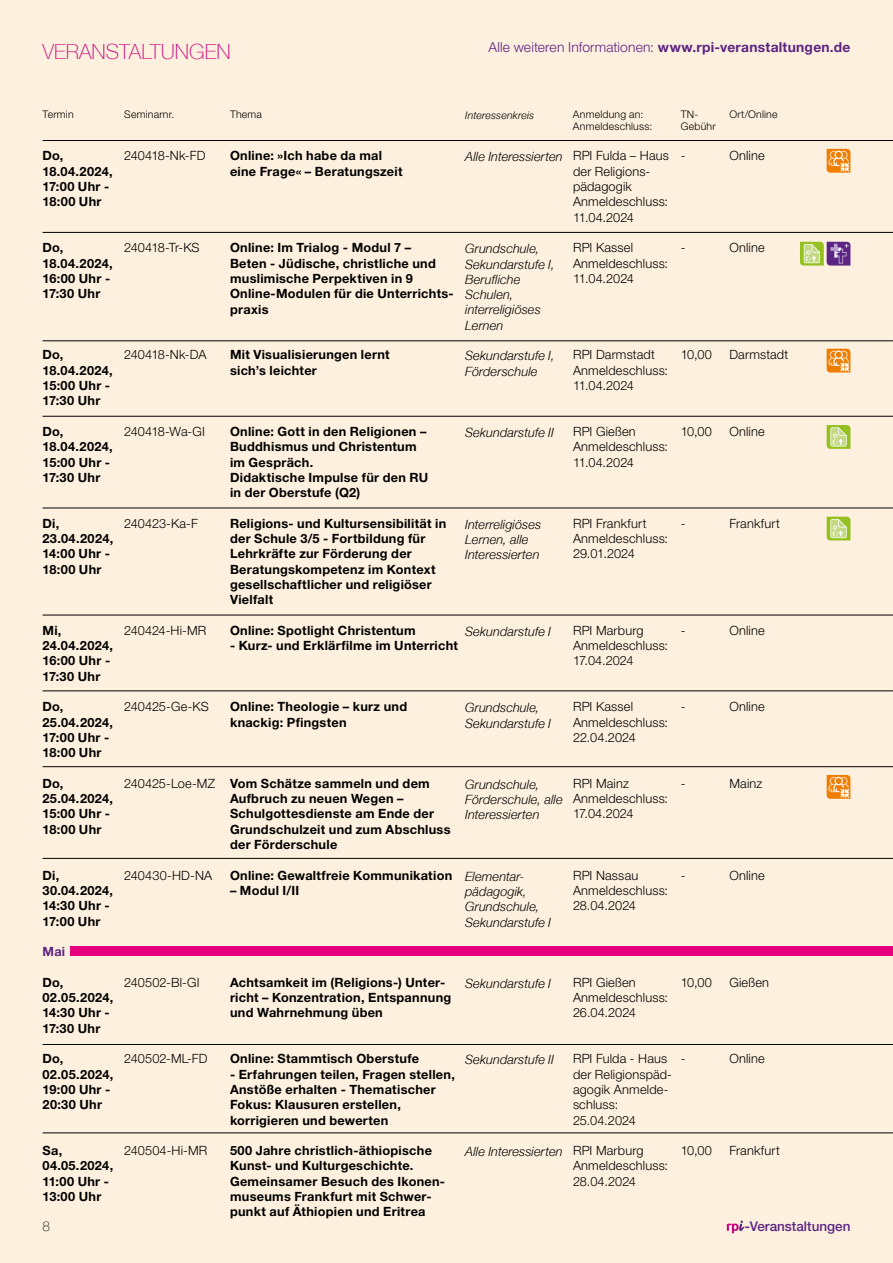
<style>
.page{position:relative;width:893px;height:1263px;background:#fef0de}
.page>*{position:absolute;margin:0;border:0;box-sizing:border-box;transform-origin:0 0}
.t1{font:100 21px "Helvetica Neue LT";color:#c80b7f}
.t2{font:300 13.8px "Helvetica Neue LT Pro";letter-spacing:.01em;color:#5c2483}
.t3{font:500 13.5px "Helvetica Neue LT Pro";color:#5c2483}
.t4{font:100 13.5px "Helvetica Neue LT";color:#000}
.t5{font:700 12.75px/15.3px "Helvetica Neue LT Pro";letter-spacing:.02em;color:#000}
.t6{font:300 12.75px/15.3px "Helvetica Neue LT Pro";letter-spacing:.01em;color:#000}
.t7{font:italic 300 12.75px/15.3px "Helvetica Neue LT";letter-spacing:.005em;color:#000}
.t8{font:300 12.75px "Helvetica Neue LT Pro";letter-spacing:-.015em;color:#000}
.t9{font:300 12.75px "Helvetica Neue LT Pro";letter-spacing:-.045em;color:#000}
.t10{font:700 12.75px "Helvetica Neue LT Pro";color:#5c2483}
.t11{font:300 10.5px/12px "Helvetica Neue LT Pro";letter-spacing:.02em;color:#000}
.t12{font:italic 300 10.5px "Helvetica Neue LT";letter-spacing:.015em;color:#000}
.s1{font-weight:700}
</style>
<div class="page">
<svg style="left:727px;top:1220px;width:18px;height:13px"></svg>
<hr style="left:43px;top:140px;width:850px;height:1px;background:#000">
<hr style="left:43px;top:416px;width:850px;height:1px;background:#000">
<hr style="left:43px;top:508px;width:850px;height:1px;background:#000">
<hr style="left:43px;top:341px;width:850px;height:1px;background:#000">
<hr style="left:43px;top:232px;width:850px;height:1px;background:#000">
<hr style="left:43px;top:615px;width:850px;height:1px;background:#000">
<hr style="left:43px;top:691px;width:850px;height:1px;background:#000">
<hr style="left:43px;top:766px;width:850px;height:1px;background:#000">
<hr style="left:43px;top:858px;width:850px;height:1px;background:#000">
<hr style="left:43px;top:1044px;width:850px;height:1px;background:#000">
<hr style="left:43px;top:1132px;width:850px;height:1px;background:#000">
<div style="left:70px;top:946px;width:823px;height:10px;background:#e6007d"></div>
<svg style="left:800px;top:242px;width:50px;height:24px"></svg>
<svg style="left:827px;top:425px;width:23px;height:24px"></svg>
<svg style="left:827px;top:149px;width:23px;height:24px"></svg>
<svg style="left:827px;top:349px;width:23px;height:23px"></svg>
<svg style="left:827px;top:517px;width:23px;height:23px"></svg>
<svg style="left:827px;top:775px;width:23px;height:24px"></svg>
<h1 class="t1" style="left:43px;top:40px;width:190px">VERANSTALTUNGEN</h1>
<p class="t2" style="left:488px;top:39px;width:363px">Alle weiteren Informationen: <span class="s1">www.rpi-veranstaltungen.de</span></p>
<p class="t11" style="left:43px;top:109px;width:33px">Termin</p>
<p class="t11" style="left:124px;top:109px;width:52px">Seminarnr.</p>
<p class="t11" style="left:230px;top:109px;width:34px">Thema</p>
<p class="t11" style="left:729px;top:109px;width:50px">Ort/Online</p>
<p class="t12" style="left:465px;top:109px;width:71px">Interessenkreis</p>
<p class="t11" style="left:573px;top:109px;width:81px">Anmeldung an:<br>Anmeldeschluss:</p>
<p class="t11" style="left:681px;top:109px;width:36px">TN-<br>Gebühr</p>
<p class="t5" style="left:43px;top:148px;width:72px">Do,<br>18.04.2024,<br>17:00 Uhr -<br>18:00 Uhr</p>
<p class="t5" style="left:43px;top:240px;width:72px">Do,<br>18.04.2024,<br>16:00 Uhr -<br>17:30 Uhr</p>
<p class="t6" style="left:124px;top:148px;width:83px">240418-Nk-FD</p>
<p class="t9" style="left:124px;top:240px;width:77px">240418-Tr-KS</p>
<p class="t5" style="left:43px;top:347px;width:72px">Do,<br>18.04.2024,<br>15:00 Uhr -<br>17:30 Uhr</p>
<p class="t5" style="left:43px;top:423px;width:72px">Do,<br>18.04.2024,<br>15:00 Uhr -<br>17:30 Uhr</p>
<p class="t5" style="left:43px;top:515px;width:72px">Di,<br>23.04.2024,<br>14:00 Uhr -<br>18:00 Uhr</p>
<p class="t8" style="left:124px;top:347px;width:84px">240418-Nk-DA</p>
<p class="t8" style="left:124px;top:424px;width:82px">240418-Wa-GI</p>
<p class="t6" style="left:124px;top:515px;width:75px">240423-Ka-F</p>
<p class="t5" style="left:43px;top:622px;width:72px">Mi,<br>24.04.2024,<br>16:00 Uhr -<br>17:30 Uhr</p>
<p class="t5" style="left:43px;top:699px;width:72px">Do,<br>25.04.2024,<br>17:00 Uhr -<br>18:00 Uhr</p>
<p class="t5" style="left:43px;top:775px;width:72px">Do,<br>25.04.2024,<br>15:00 Uhr -<br>18:00 Uhr</p>
<p class="t5" style="left:43px;top:867px;width:72px">Di,<br>30.04.2024,<br>14:30 Uhr -<br>17:00 Uhr</p>
<p class="t10" style="left:43px;top:944px;width:24px">Mai</p>
<p class="t5" style="left:43px;top:974px;width:72px">Do,<br>02.05.2024,<br>14:30 Uhr -<br>17:30 Uhr</p>
<p class="t5" style="left:43px;top:1051px;width:72px">Do,<br>02.05.2024,<br>19:00 Uhr -<br>20:30 Uhr</p>
<p class="t5" style="left:43px;top:1142px;width:72px">Sa,<br>04.05.2024,<br>11:00 Uhr -<br>13:00 Uhr</p>
<p class="t6" style="left:124px;top:622px;width:84px">240424-Hi-MR</p>
<p class="t6" style="left:124px;top:699px;width:86px">240425-Ge-KS</p>
<p class="t6" style="left:124px;top:775px;width:92px">240425-Loe-MZ</p>
<p class="t6" style="left:124px;top:867px;width:89px">240430-HD-NA</p>
<p class="t6" style="left:124px;top:974px;width:77px">240502-Bl-GI</p>
<p class="t6" style="left:124px;top:1051px;width:85px">240502-ML-FD</p>
<p class="t6" style="left:124px;top:1143px;width:85px">240504-Hi-MR</p>
<p class="t5" style="left:230px;top:148px;width:174px">Online: »Ich habe da mal eine Frage« – Beratungszeit</p>
<p class="t7" style="left:465px;top:149px;width:99px">Alle Interessierten</p>
<p class="t5" style="left:230px;top:240px;width:225px">Online: Im Trialog - Modul 7 –<br>Beten - Jüdische, christliche und muslimische Perpektiven in 9<br>Online-Modulen für die Unterrichts&shy;praxis</p>
<p class="t5" style="left:230px;top:347px;width:161px">Mit Visualisierungen lernt sich’s leichter</p>
<p class="t7" style="left:465px;top:241px;width:91px">Grundschule,<br>Sekundarstufe I,<br>Berufliche<br>Schulen, interreligiöses<br>Lernen</p>
<p class="t7" style="left:465px;top:348px;width:91px">Sekundarstufe I,<br>Förderschule</p>
<p class="t5" style="left:230px;top:423px;width:200px">Online: Gott in den Religionen –<br>Buddhismus und Christentum im Gespräch.<br>Didaktische Impulse für den RU in der Oberstufe (Q2)</p>
<p class="t5" style="left:230px;top:515px;width:218px">Religions- und Kultursensibilität in der Schule 3/5 - Fortbildung für<br>Lehrkräfte zur Förderung der<br>Beratungskompetenz im Kontext gesellschaftlicher und religiöser<br>Vielfalt</p>
<p class="t5" style="left:230px;top:622px;width:187px">Online: Spotlight Christentum</p>
<p class="t5" style="left:230px;top:638px;width:229px">- Kurz- und Erklärfilme im Unterricht</p>
<p class="t7" style="left:465px;top:424px;width:90px">Sekundarstufe II</p>
<p class="t7" style="left:465px;top:516px;width:77px">Interreligiöses<br>Lernen, alle<br>Interessierten</p>
<p class="t7" style="left:465px;top:623px;width:87px">Sekundarstufe I</p>
<p class="t5" style="left:230px;top:699px;width:179px">Online: Theologie – kurz und knackig: Pfingsten</p>
<p class="t7" style="left:465px;top:700px;width:87px">Grundschule,<br>Sekundarstufe I</p>
<p class="t5" style="left:230px;top:775px;width:222px">Vom Schätze sammeln und dem<br>Aufbruch zu neuen Wegen –<br>Schulgottesdienste am Ende der<br>Grundschulzeit und zum Abschluss der Förderschule</p>
<p class="t5" style="left:230px;top:867px;width:224px">Online: Gewaltfreie Kommunikation</p>
<p class="t5" style="left:230px;top:882px;width:71px">– Modul I/II</p>
<p class="t7" style="left:465px;top:776px;width:99px">Grundschule,<br>Förderschule, alle<br>Interessierten</p>
<p class="t7" style="left:465px;top:868px;width:87px">Elementar&shy;pädagogik,<br>Grundschule,<br>Sekundarstufe I</p>
<p class="t6" style="left:573px;top:148px;width:97px">RPI Fulda – Haus der Religions&shy;pädagogik<br>Anmeldeschluss:<br>11.04.2024</p>
<p class="t6" style="left:573px;top:240px;width:97px">RPI Kassel<br>Anmeldeschluss:<br>11.04.2024</p>
<p class="t6" style="left:573px;top:347px;width:97px">RPI Darmstadt<br>Anmeldeschluss:<br>11.04.2024</p>
<p class="t6" style="left:573px;top:423px;width:97px">RPI Gießen<br>Anmeldeschluss:<br>11.04.2024</p>
<p class="t6" style="left:573px;top:515px;width:97px">RPI Frankfurt<br>Anmeldeschluss:<br>29.01.2024</p>
<p class="t6" style="left:573px;top:622px;width:97px">RPI Marburg<br>Anmeldeschluss:<br>17.04.2024</p>
<p class="t6" style="left:573px;top:699px;width:97px">RPI Kassel<br>Anmeldeschluss:<br>22.04.2024</p>
<p class="t6" style="left:573px;top:775px;width:97px">RPI Mainz<br>Anmeldeschluss:<br>17.04.2024</p>
<p class="t6" style="left:573px;top:867px;width:97px">RPI Nassau<br>Anmeldeschluss:<br>28.04.2024</p>
<p class="t6" style="left:681px;top:148px;width:6px">-</p>
<p class="t6" style="left:681px;top:240px;width:6px">-</p>
<p class="t6" style="left:681px;top:347px;width:33px">10,00</p>
<p class="t6" style="left:681px;top:423px;width:33px">10,00</p>
<p class="t6" style="left:681px;top:515px;width:6px">-</p>
<p class="t6" style="left:681px;top:622px;width:6px">-</p>
<p class="t6" style="left:681px;top:699px;width:6px">-</p>
<p class="t6" style="left:681px;top:775px;width:6px">-</p>
<p class="t6" style="left:681px;top:867px;width:6px">-</p>
<p class="t5" style="left:230px;top:974px;width:223px">Achtsamkeit im (Religions-) Unter&shy;richt – Konzentration, Entspannung und Wahrnehmung üben</p>
<p class="t5" style="left:230px;top:1051px;width:191px">Online: Stammtisch Oberstufe</p>
<p class="t5" style="left:230px;top:1066px;width:226px">- Erfahrungen teilen, Fragen stellen,<br>Anstöße erhalten - Thematischer<br>Fokus: Klausuren erstellen, korrigieren und bewerten</p>
<p class="t5" style="left:230px;top:1142px;width:217px">500 Jahre christlich-äthiopische<br>Kunst- und Kulturgeschichte.<br>Gemeinsamer Besuch des Ikonen&shy;museums Frankfurt mit Schwer&shy;punkt auf Äthiopien und Eritrea</p>
<p class="t7" style="left:465px;top:975px;width:87px">Sekundarstufe I</p>
<p class="t7" style="left:465px;top:1052px;width:90px">Sekundarstufe II</p>
<p class="t7" style="left:465px;top:1144px;width:99px">Alle Interessierten</p>
<p class="t6" style="left:573px;top:974px;width:97px">RPI Gießen<br>Anmeldeschluss:<br>26.04.2024</p>
<p class="t6" style="left:573px;top:1051px;width:100px">RPI Fulda - Haus der Religionspäd&shy;agogik Anmelde&shy;schluss:<br>25.04.2024</p>
<p class="t6" style="left:573px;top:1143px;width:97px">RPI Marburg<br>Anmeldeschluss:<br>28.04.2024</p>
<p class="t6" style="left:681px;top:974px;width:33px">10,00</p>
<p class="t6" style="left:681px;top:1051px;width:6px">-</p>
<p class="t6" style="left:681px;top:1143px;width:33px">10,00</p>
<p class="t6" style="left:729px;top:148px;width:37px">Online</p>
<p class="t6" style="left:729px;top:240px;width:37px">Online</p>
<p class="t6" style="left:729px;top:347px;width:60px">Darmstadt</p>
<p class="t6" style="left:729px;top:423px;width:37px">Online</p>
<p class="t6" style="left:729px;top:515px;width:52px">Frankfurt</p>
<p class="t6" style="left:729px;top:622px;width:37px">Online</p>
<p class="t6" style="left:729px;top:699px;width:37px">Online</p>
<p class="t6" style="left:729px;top:775px;width:35px">Mainz</p>
<p class="t6" style="left:729px;top:867px;width:37px">Online</p>
<p class="t6" style="left:729px;top:974px;width:41px">Gießen</p>
<p class="t6" style="left:729px;top:1051px;width:37px">Online</p>
<p class="t6" style="left:729px;top:1143px;width:52px">Frankfurt</p>
<p class="t4" style="left:43px;top:1218px;width:9px">8</p>
<p class="t3" style="left:745px;top:1218px;width:107px">-Veranstaltungen</p>
</div>
